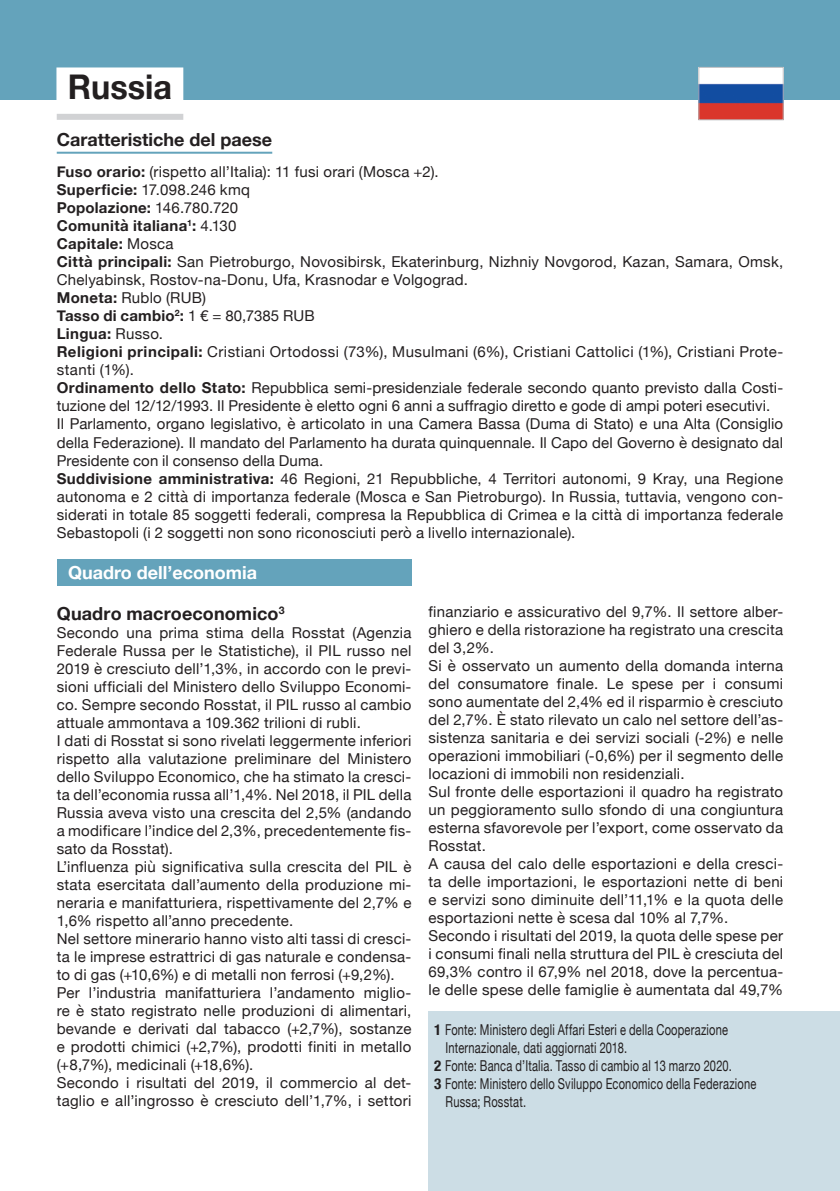
<style>
.page{position:relative;width:840px;height:1191px;background:#fff}
.page>*{position:absolute;margin:0;border:0;box-sizing:border-box;transform-origin:0 0}
.t1{font:700 34px "Helvetica Neue";color:#231f20;scale:.95 1}
.t2{font:700 18px "Helvetica Neue";color:#231f20}
.t3{font:700 18px "Helvetica Neue";color:#fff}
.t4{font:15px/18px "Helvetica Neue";letter-spacing:.015em;color:#231f20;text-align:justify}
.t5{font:15px/18px "Helvetica Neue";letter-spacing:.015em;color:#231f20;scale:.74 1}
.t6{font:700 15px "Helvetica Neue";letter-spacing:.02em;color:#231f20}
.s1{font-weight:700}
.s2{font-weight:400}
.s3{font-weight:700;font-stretch:condensed}
</style>
<div class="page">
<div style="left:0;top:0;width:839px;height:99px;background:#64a3bb"></div>
<img style="left:700px;top:69px;width:81px;height:49px">
<div style="left:698px;top:67px;width:85px;height:53px;border:1px solid #bcbdc0"></div>
<div style="left:57px;top:114px;width:126px;height:6px;background:#d1d2d4"></div>
<div style="left:56px;top:67px;width:127px;height:36px;background:#fff"></div>
<hr style="left:57px;top:152px;width:215px;height:2px;background:#64a3bb">
<div style="left:57px;top:559px;width:354px;height:27px;background:#64a3bb"></div>
<div style="left:428px;top:1011px;width:411px;height:180px;background:#ccdde5"></div>
<p class="t1" style="left:68px;top:60px;width:111px">Russia</p>
<p class="t2" style="left:57px;top:125px;width:217px">Caratteristiche del paese</p>
<p class="t4" style="left:57px;top:164px;width:383px"><span class="s1">Fuso orario:</span> (rispetto all’Italia): 11 fusi orari (Mosca +2).</p>
<p class="t4" style="left:57px;top:182px;width:195px"><span class="s1">Superficie:</span> 17.098.246 kmq</p>
<p class="t6" style="left:57px;top:196px;width:183px">Popolazione: <span class="s2">146.780.720</span></p>
<p class="t6" style="left:57px;top:214px;width:181px">Comunità italiana<sup>1</sup>: <span class="s2">4.130</span></p>
<p class="t6" style="left:57px;top:232px;width:118px">Capitale: <span class="s2">Mosca</span></p>
<p class="t4" style="left:57px;top:254px;width:727px"><span class="s1">Città principali:</span> San Pietroburgo, Novosibirsk, Ekaterinburg, Nizhniy Novgorod, Kazan, Samara, Omsk,<br>Chelyabinsk, Rostov-na-Donu, Ufa, Krasnodar e Volgograd.</p>
<p class="t4" style="left:57px;top:290px;width:151px"><span class="s1">Moneta:</span> Rublo (RUB)</p>
<p class="t6" style="left:57px;top:304px;width:259px">Tasso di cambio<sup>2</sup>: <span class="s2">1 € = 80,7385 RUB</span></p>
<p class="t6" style="left:57px;top:322px;width:108px">Lingua: <span class="s2">Russo.</span></p>
<p class="t4" style="left:57px;top:344px;width:727px"><span class="s1">Religioni principali:</span> Cristiani Ortodossi (73%), Musulmani (6%), Cristiani Cattolici (1%), Cristiani Prote&shy;stanti (1%).</p>
<p class="t4" style="left:57px;top:380px;width:727px"><span class="s1">Ordinamento dello Stato:</span> Repubblica semi-presidenziale federale secondo quanto previsto dalla Costi&shy;tuzione del 12/12/1993. Il Presidente è eletto ogni 6 anni a suffragio diretto e gode di ampi poteri esecutivi.</p>
<p class="t4" style="left:57px;top:416px;width:727px">Il Parlamento, organo legislativo, è articolato in una Camera Bassa (Duma di Stato) e una Alta (Consiglio della Federazione). Il mandato del Parlamento ha durata quinquennale. Il Capo del Governo è designato dal Presidente con il consenso della Duma.</p>
<p class="t4" style="left:57px;top:470px;width:727px"><span class="s1">Suddivisione amministrativa:</span> 46 Regioni, 21 Repubbliche, 4 Territori autonomi, 9 Kray, una Regione autonoma e 2 città di importanza federale (Mosca e San Pietroburgo). In Russia, tuttavia, vengono con&shy;siderati in totale 85 soggetti federali, compresa la Repubblica di Crimea e la città di importanza federale Sebastopoli (i 2 soggetti non sono riconosciuti però a livello internazionale).</p>
<p class="t3" style="left:68px;top:558px;width:190px">Quadro dell’economia</p>
<p class="t2" style="left:57px;top:599px;width:229px">Quadro macroeconomico<sup>3</sup></p>
<p class="t4" style="left:57px;top:624px;width:356px">Secondo una prima stima della Rosstat (Agenzia Federale Russa per le Statistiche), il PIL russo nel 2019 è cresciuto dell’1,3%, in accordo con le previ&shy;sioni ufficiali del Ministero dello Sviluppo Economi&shy;co. Sempre secondo Rosstat, il PIL russo al cambio attuale ammontava a 109.362 trilioni di rubli.</p>
<p class="t4" style="left:57px;top:732px;width:356px">I dati di Rosstat si sono rivelati leggermente inferiori rispetto alla valutazione preliminare del Ministero dello Sviluppo Economico, che ha stimato la cresci&shy;ta dell’economia russa all’1,4%. Nel 2018, il PIL della Russia aveva visto una crescita del 2,5% (andando a modificare l’indice del 2,3%, precedentemente fis&shy;sato da Rosstat).</p>
<p class="t4" style="left:57px;top:858px;width:356px">L’influenza più significativa sulla crescita del PIL è stata esercitata dall’aumento della produzione mi&shy;neraria e manifatturiera, rispettivamente del 2,7% e 1,6% rispetto all’anno precedente.</p>
<p class="t4" style="left:57px;top:930px;width:356px">Nel settore minerario hanno visto alti tassi di cresci&shy;ta le imprese estrattrici di gas naturale e condensa&shy;to di gas (+10,6%) e di metalli non ferrosi (+9,2%).</p>
<p class="t4" style="left:57px;top:984px;width:356px">Per l’industria manifatturiera l’andamento miglio&shy;re è stato registrato nelle produzioni di alimentari, bevande e derivati dal tabacco (+2,7%), sostanze e prodotti chimici (+2,7%), prodotti finiti in metallo (+8,7%), medicinali (+18,6%).</p>
<p class="t4" style="left:57px;top:1074px;width:356px">Secondo i risultati del 2019, il commercio al det&shy;taglio e all’ingrosso è cresciuto dell’1,7%, i settori</p>
<p class="t4" style="left:428px;top:603px;width:356px">finanziario e assicurativo del 9,7%. Il settore alber&shy;ghiero e della ristorazione ha registrato una crescita del 3,2%.</p>
<p class="t4" style="left:428px;top:657px;width:356px">Si è osservato un aumento della domanda interna del consumatore finale. Le spese per i consumi sono aumentate del 2,4% ed il risparmio è cresciuto del 2,7%. È stato rilevato un calo nel settore dell’as&shy;sistenza sanitaria e dei servizi sociali (-2%) e nelle operazioni immobiliari (-0,6%) per il segmento delle locazioni di immobili non residenziali.</p>
<p class="t4" style="left:428px;top:783px;width:356px">Sul fronte delle esportazioni il quadro ha registrato un peggioramento sullo sfondo di una congiuntura esterna sfavorevole per l’export, come osservato da Rosstat.</p>
<p class="t4" style="left:428px;top:855px;width:356px">A causa del calo delle esportazioni e della cresci&shy;ta delle importazioni, le esportazioni nette di beni e servizi sono diminuite dell’11,1% e la quota delle esportazioni nette è scesa dal 10% al 7,7%.</p>
<p class="t4" style="left:428px;top:927px;width:356px">Secondo i risultati del 2019, la quota delle spese per i consumi finali nella struttura del PIL è cresciuta del 69,3% contro il 67,9% nel 2018, dove la percentua&shy;le delle spese delle famiglie è aumentata dal 49,7%</p>
<p class="t5" style="left:445px;top:1021px;width:383px;text-indent:-11px"><span class="s3">1</span> Fonte: Ministero degli Affari Esteri e della Cooperazione<br>Internazionale, dati aggiornati 2018.</p>
<p class="t5" style="left:434px;top:1057px;width:403px"><span class="s3">2</span> Fonte: Banca d’Italia. Tasso di cambio al 13 marzo 2020.</p>
<p class="t5" style="left:445px;top:1075px;width:421px;text-indent:-11px"><span class="s3">3</span> Fonte: Ministero dello Sviluppo Economico della Federazione<br>Russa; Rosstat.</p>
</div>
